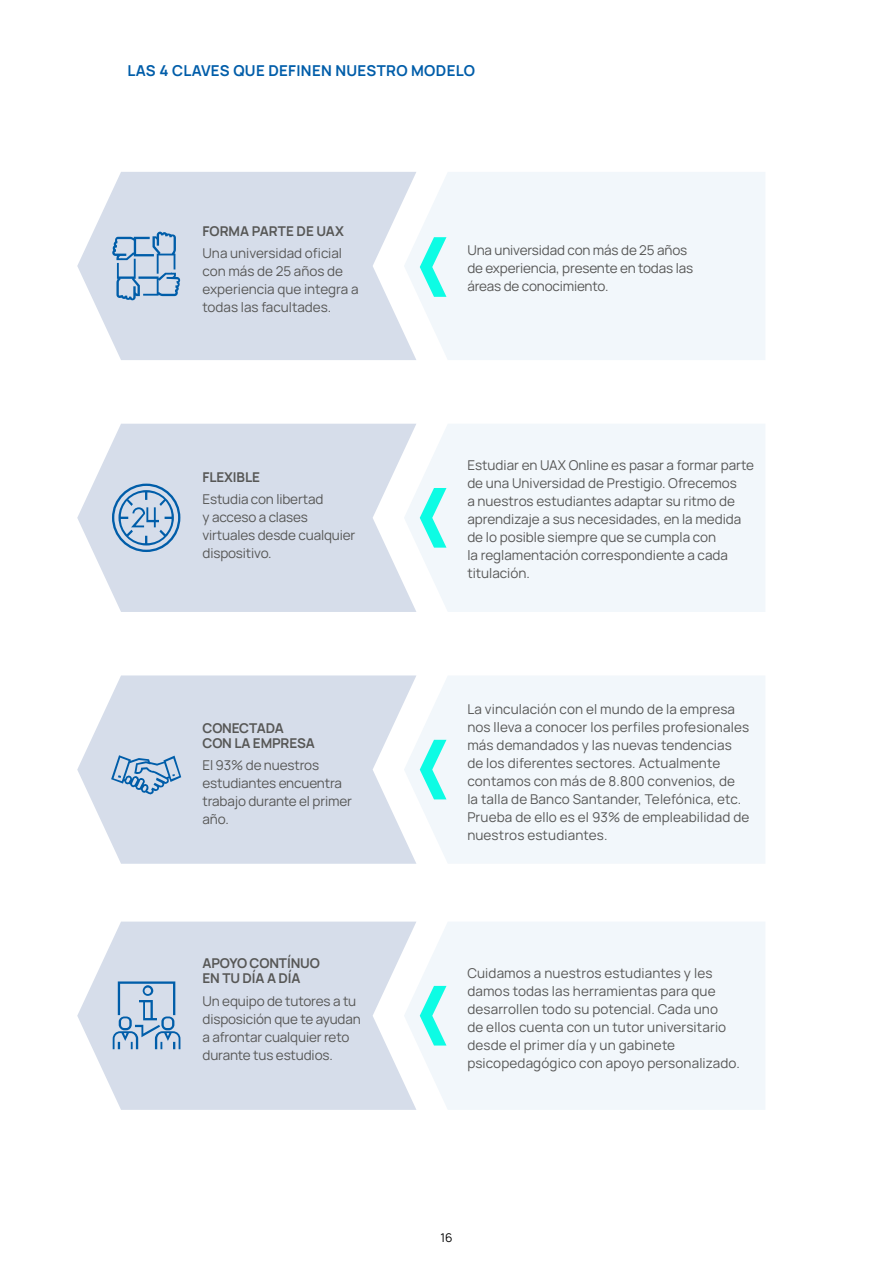
<style>
.page{position:relative;width:893px;height:1263px;background:#fff}
.page>*{position:absolute;margin:0;border:0;box-sizing:border-box;transform-origin:0 0}
.t1{font:700 15px "Manrope";letter-spacing:.02em;color:#005da9}
.t2{font:13.5px/18px "Manrope";color:#575756}
.t3{font:700 13.5px/15px "Manrope";letter-spacing:-.01em;color:#575756}
.t4{font:12px "Manrope";color:#000}
</style>
<div class="page">
<svg style="left:77px;top:675px;width:327px;height:189px;fill:#d6ddea"></svg>
<svg style="left:77px;top:921px;width:327px;height:189px;fill:#d6ddea"></svg>
<svg style="left:77px;top:424px;width:327px;height:188px;fill:#d6ddea"></svg>
<svg style="left:77px;top:172px;width:327px;height:188px;fill:#d6ddea"></svg>
<div style="left:404px;top:675px;width:361px;height:189px;background:#f2f7fb"></div>
<div style="left:404px;top:921px;width:361px;height:189px;background:#f2f7fb"></div>
<div style="left:404px;top:424px;width:361px;height:188px;background:#f2f7fb"></div>
<div style="left:404px;top:172px;width:361px;height:188px;background:#f2f7fb"></div>
<svg style="left:112px;top:484px;width:68px;height:68px"></svg>
<svg style="left:111px;top:755px;width:70px;height:39px"></svg>
<svg style="left:113px;top:981px;width:67px;height:68px"></svg>
<svg style="left:112px;top:232px;width:68px;height:68px"></svg>
<svg style="left:420px;top:237px;width:26px;height:60px"></svg>
<svg style="left:420px;top:488px;width:26px;height:60px"></svg>
<svg style="left:420px;top:740px;width:26px;height:59px"></svg>
<svg style="left:420px;top:986px;width:26px;height:59px"></svg>
<p class="t1" style="left:128px;top:60px;width:349px">LAS 4 CLAVES QUE DEFINEN NUESTRO MODELO</p>
<p class="t3" style="left:203px;top:223px;width:143px">FORMA PARTE DE UAX</p>
<p class="t2" style="left:203px;top:244px;width:157px">Una universidad oficial con más de 25 años de experiencia que integra a todas las facultades.</p>
<p class="t3" style="left:203px;top:469px;width:59px">FLEXIBLE</p>
<p class="t2" style="left:203px;top:489px;width:154px">Estudia con libertad<br>y acceso a clases virtuales desde cualquier dispositivo.</p>
<p class="t3" style="left:203px;top:720px;width:114px">CONECTADA<br>CON LA EMPRESA</p>
<p class="t2" style="left:203px;top:756px;width:151px">El 93% de nuestros estudiantes encuentra trabajo durante el primer año.</p>
<p class="t3" style="left:203px;top:955px;width:119px">APOYO CONTÍNUO<br>EN TU DÍA A DÍA</p>
<p class="t2" style="left:203px;top:991px;width:160px">Un equipo de tutores a tu disposición que te ayudan a afrontar cualquier reto durante tus estudios.</p>
<p class="t2" style="left:467px;top:241px;width:227px">Una universidad con más de 25 años de experiencia, presente en todas las áreas de conocimiento.</p>
<p class="t2" style="left:467px;top:456px;width:288px">Estudiar en UAX Online es pasar a formar parte de una Universidad de Prestigio. Ofrecemos<br>a nuestros estudiantes adaptar su ritmo de aprendizaje a sus necesidades, en la medida de lo posible siempre que se cumpla con<br>la reglamentación correspondiente a cada titulación.</p>
<p class="t2" style="left:467px;top:699px;width:284px">La vinculación con el mundo de la empresa nos lleva a conocer los perfiles profesionales más demandados y las nuevas tendencias de los diferentes sectores. Actualmente contamos con más de 8.800 convenios, de<br>la talla de Banco Santander, Telefónica, etc.<br>Prueba de ello es el 93% de empleabilidad de nuestros estudiantes.</p>
<p class="t2" style="left:467px;top:963px;width:274px">Cuidamos a nuestros estudiantes y les damos todas las herramientas para que desarrollen todo su potencial. Cada uno<br>de ellos cuenta con un tutor universitario desde el primer día y un gabinete psicopedagógico con apoyo personalizado.</p>
<p class="t4" style="left:440px;top:1229px;width:14px">16</p>
</div>
